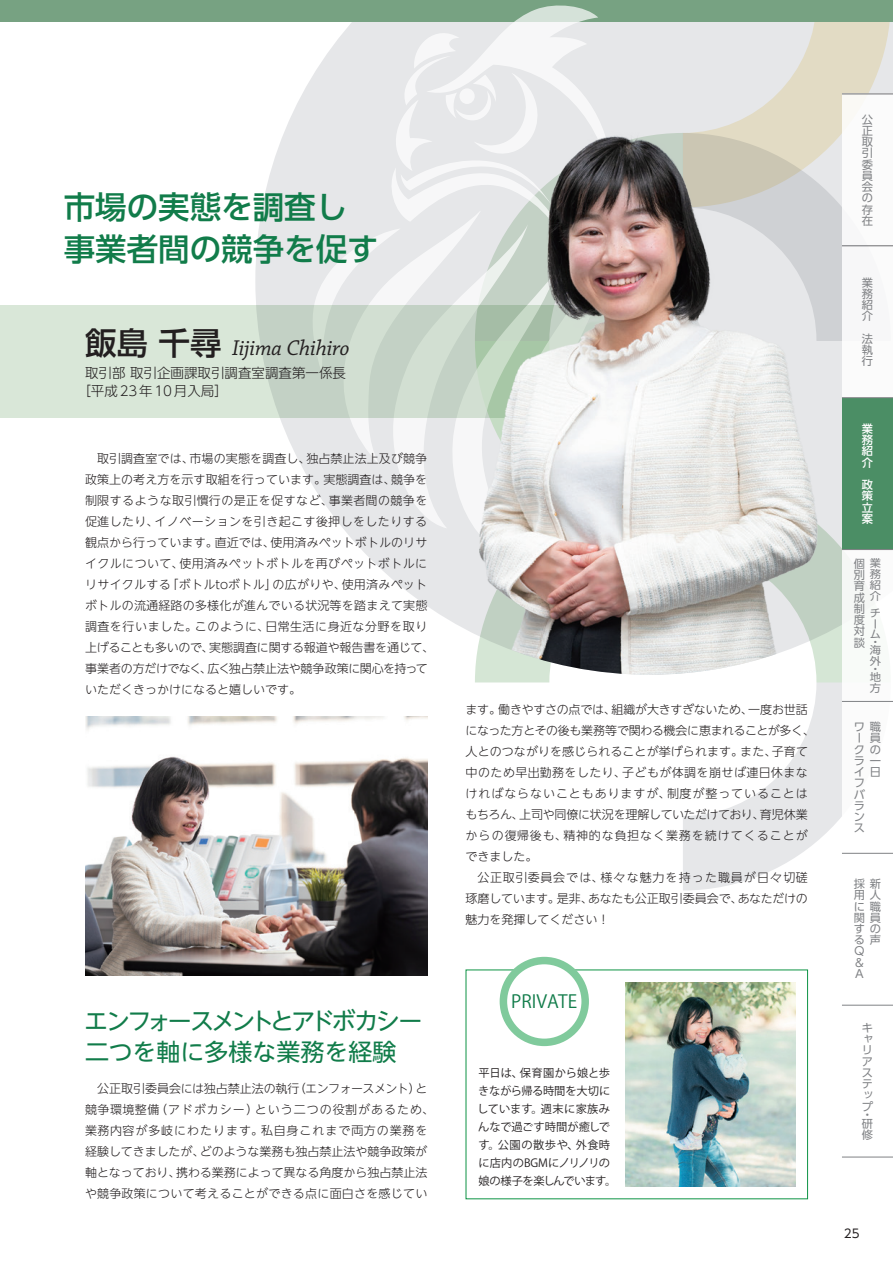
<style>
.page{position:relative;width:893px;height:1263px;background:#fff}
.page>*{position:absolute;margin:0;border:0;box-sizing:border-box;transform-origin:0 0}
.t1{font:500 31.5px/42px "UD Shin Go Pro";color:#117c4a}
.t2{font:24px/31.5px "UD Shin Go NT Pro";letter-spacing:-.065em;color:#117c4a}
.t3{font:italic 22.5px "Chaparral Pro";letter-spacing:-.01em;color:#231f20}
.t4{font:18px "Koz Go Pro";color:#117c4a}
.t5{font:300 13.5px/18px "UD Shin Go Pro";color:#231f20}
.t6{font:300 12px/21px "UD Shin Go NT Pro";letter-spacing:.005em;color:#231f20}
.t7{font:12px "UD Shin Go Pro";color:#231f20}
.t8{font:11.25px/18px "Koz Go Pro";color:#231f20}
.t9{font:11.25px/11.2px "UD Shin Go Pro";color:#808285;text-align:justify}
.t10{font:500 11.25px/11.2px "UD Shin Go Pro";color:#fff;text-align:justify}
.t11{font:10.65px/10.6px "UD Shin Go Pro";color:#808285;scale:1.05 1}
.s1{font-family:"UD Shin Go Pro";font-weight:500;font-style:normal;font-size:31.5px}
.s2{font-size:10.65px}
</style>
<div class="page">
<div style="left:0;top:0;width:893px;height:21px;background:#77a282"></div>
<svg style="left:313px;top:5px;width:578px;height:885px"></svg>
<div style="left:0;top:306px;width:653px;height:112px;background:#d9e7d8"></div>
<img style="left:267px;top:24px;width:626px;height:651px">
<img style="left:85px;top:716px;width:342px;height:259px">
<img style="left:625px;top:982px;width:170px;height:204px">
<div style="left:500px;top:957px;width:89px;height:89px;border:8px solid #80ca9c;border-radius:50%"></div>
<div style="left:842px;top:94px;width:51px;height:1063px;background:#fff"></div>
<div style="left:842px;top:398px;width:51px;height:151px;background:#4b8e65"></div>
<hr style="left:842px;top:397px;width:51px;height:1px;background:#808285">
<hr style="left:842px;top:549px;width:51px;height:1px;background:#808285">
<hr style="left:842px;top:701px;width:51px;height:1px;background:#808285">
<hr style="left:842px;top:853px;width:51px;height:1px;background:#808285">
<hr style="left:842px;top:1005px;width:51px;height:1px;background:#808285">
<hr style="left:842px;top:1157px;width:51px;height:1px;background:#808285">
<hr style="left:842px;top:94px;width:51px;height:1px;background:#6c6d70">
<hr style="left:842px;top:245px;width:51px;height:1px;background:#6c6d70">
<h1 class="t1" style="left:64px;top:185px;width:316px">市場の実態を調査し事業者間の競争を促す</h1>
<h3 class="t3" style="left:85px;top:336px;width:266px"><span class="s1">飯島 千尋</span> Iijima Chihiro</h3>
<p class="t5" style="left:77px;top:364px;width:270px;text-indent:8px">取引部 取引企画課取引調査室調査第一係長［平成23年10月入局］</p>
<p class="t6" style="left:85px;top:447px;width:350px;text-indent:12px">取引調査室では、市場の実態を調査し、独占禁止法上及び競争政策上の考え方を示す取組を行っています。実態調査は、競争を制限するような取引慣行の是正を促すなど、事業者間の競争を促進したり、イノベーションを引き起こす後押しをしたりする観点から行っています。直近では、使用済みペットボトルのリサイクルについて、使用済みペットボトルを再びペットボトルにリサイクルする「ボトルtoボトル」の広がりや、使用済みペットボトルの流通経路の多様化が進んでいる状況等を踏まえて実態調査を行いました。このように、日常生活に身近な分野を取り上げることも多いので、実態調査に関する報道や報告書を通じて、事業者の方だけでなく、広く独占禁止法や競争政策に関心を持っていただくきっかけになると嬉しいです。</p>
<h2 class="t2" style="left:84px;top:1004px;width:340px">エンフォースメントとアドボカシー二つを軸に多様な業務を経験</h2>
<p class="t6" style="left:85px;top:1077px;width:351px;text-align:center">公正取引委員会には独占禁止法の執行（エンフォースメント）と<br>競争環境整備（アドボカシー）という二つの役割があるため、業務内容が多岐にわたります。私自身これまで両方の業務を経験してきましたが、どのような業務も独占禁止法や競争政策が軸となっており、携わる業務によって異なる角度から独占禁止法や競争政策について考えることができる点に面白さを感じてい</p>
<p class="t6" style="left:466px;top:699px;width:351px">ます。働きやすさの点では、組織が大きすぎないため、一度お世話になった方とその後も業務等で関わる機会に恵まれることが多く、人とのつながりを感じられることが挙げられます。また、子育て中のため早出勤務をしたり、子どもが体調を崩せば連日休まなければならないこともありますが、制度が整っていることはもちろん、上司や同僚に状況を理解していただけており、育児休業からの復帰後も、精神的な負担なく業務を続けてくることができました。</p>
<p class="t6" style="left:466px;top:867px;width:344px;text-align:justify;text-indent:12px">公正取引委員会では、様々な魅力を持った職員が日々切磋琢磨しています。是非、あなたも公正取引委員会で、あなただけの魅力を発揮してください！</p>
<h3 class="t4" style="left:511px;top:990px;width:67px">PRIVATE</h3>
<p class="t8" style="left:477px;top:1064px;width:141px">平日は、保育園から娘と歩きながら帰る時間を大切にしています。週末に家族みんなで過ごす時間が癒しです。公園の散歩や、外食時に店内のBGMにノリノリの娘の様子を楽しんでいます。</p>
<p class="t9" style="left:862px;top:113px;width:13px">公正取引委員会の存在</p>
<p class="t9" style="left:862px;top:276px;width:13px">業務紹介</p>
<p class="t9" style="left:862px;top:333px;width:13px">法執行</p>
<p class="t10" style="left:862px;top:423px;width:13px">業務紹介</p>
<p class="t10" style="left:862px;top:479px;width:13px">政策立案</p>
<p class="t11" style="left:870px;top:558px;width:12px;text-align:justify">業務紹介</p>
<p class="t11" style="left:870px;top:608px;width:11px">チーム</p>
<p class="t9" style="left:854px;top:636px;width:24px">談<span class="s2">・</span></p>
<p class="t11" style="left:870px;top:644px;width:12px">海外</p>
<p class="t11" style="left:870px;top:665px;width:12px;line-height:7.9px">・地</p>
<p class="t11" style="left:870px;top:682px;width:12px">方</p>
<p class="t9" style="left:854px;top:558px;width:12px">個別育成制度対</p>
<p class="t9" style="left:854px;top:721px;width:13px;text-align:left">ワークライフバランス</p>
<p class="t9" style="left:870px;top:721px;width:13px">職員の一日</p>
<p class="t9" style="left:854px;top:878px;width:28px;text-align:left">採新用<br>に<br>関<br>す<br>る<br>Ｑ<br>＆<br>Ａ</p>
<p class="t9" style="left:870px;top:889px;width:13px">人職員の声</p>
<p class="t9" style="left:862px;top:1022px;width:13px;text-align:left">キャリアステップ</p>
<p class="t9" style="left:862px;top:1110px;width:12px;line-height:8.4px">・研</p>
<p class="t9" style="left:862px;top:1128px;width:12px">修</p>
<p class="t7" style="left:844px;top:1223px;width:17px">25</p>
</div>
